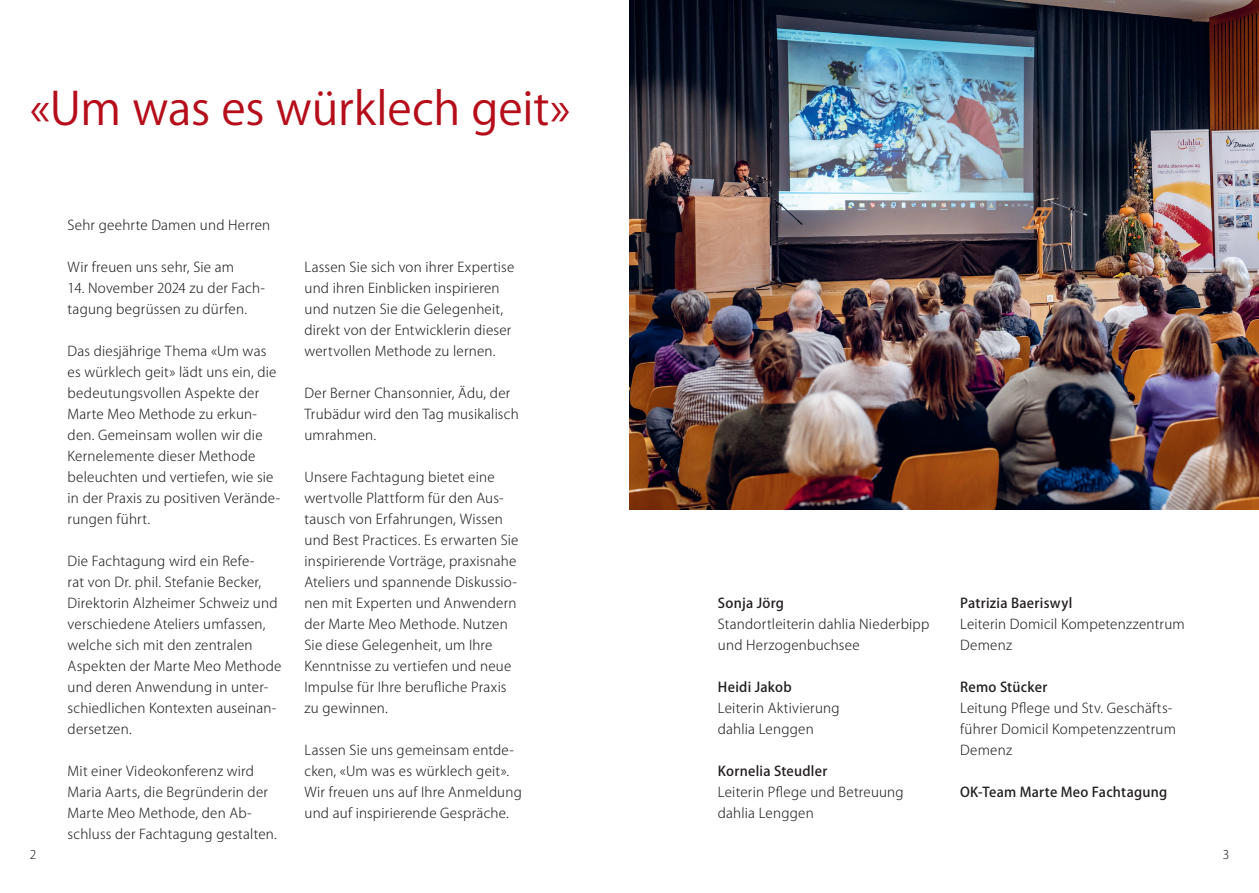
<style>
.page{position:relative;width:1259px;height:893px;background:#fff}
.page>*{position:absolute;margin:0;border:0;box-sizing:border-box;transform-origin:0 0}
.t1{font:45px "Koz Go Pr 6 N";letter-spacing:-.005em;color:#b50e1a}
.t2{font:300 13.5px/21px "Koz Go Pr 6 N";letter-spacing:.015em;color:#231f20}
.t3{font:500 13.5px "Koz Go Pr 6 N";letter-spacing:.02em;color:#231f20}
.t4{font:300 12px "Koz Go Pr 6 N";color:#231f20}
</style>
<div class="page">
<img style="left:629px;top:0;width:630px;height:510px">
<h1 class="t1" style="left:30px;top:83px;width:542px">«Um was es würklech geit»</h1>
<p class="t2" style="left:68px;top:215px;width:204px">Sehr geehrte Damen und Herren</p>
<p class="t2" style="left:68px;top:257px;width:168px">Wir freuen uns sehr, Sie am</p>
<p class="t2" style="left:68px;top:278px;width:199px">14. November 2024 zu der Fach&shy;tagung begrüssen zu dürfen.</p>
<p class="t2" style="left:68px;top:341px;width:214px">Das diesjährige Thema «Um was es würklech geit» lädt uns ein, die bedeutungsvollen Aspekte der<br>Marte Meo Methode zu erkun&shy;den. Gemeinsam wollen wir die<br>Kernelemente dieser Methode beleuchten und vertiefen, wie sie in der Praxis zu positiven Verände&shy;rungen führt.</p>
<p class="t2" style="left:68px;top:551px;width:215px">Die Fachtagung wird ein Refe-<br>rat von Dr. phil. Stefanie Becker,<br>Direktorin Alzheimer Schweiz und verschiedene Ateliers umfassen, welche sich mit den zentralen<br>Aspekten der Marte Meo Methode und deren Anwendung in unter&shy;schiedlichen Kontexten auseinan&shy;dersetzen.</p>
<p class="t2" style="left:68px;top:761px;width:211px">Mit einer Videokonferenz wird<br>Maria Aarts, die Begründerin der<br>Marte Meo Methode, den Ab&shy;schluss der Fachtagung gestalten.</p>
<p class="t2" style="left:304px;top:257px;width:211px">Lassen Sie sich von ihrer Expertise und ihren Einblicken inspirieren und nutzen Sie die Gelegenheit, direkt von der Entwicklerin dieser wertvollen Methode zu lernen.</p>
<p class="t2" style="left:304px;top:383px;width:216px">Der Berner Chansonnier, Ädu, der<br>Trubädur wird den Tag musikalisch umrahmen.</p>
<p class="t2" style="left:304px;top:467px;width:215px">Unsere Fachtagung bietet eine wertvolle Plattform für den Aus&shy;tausch von Erfahrungen, Wissen und Best Practices. Es erwarten Sie inspirierende Vorträge, praxisnahe<br>Ateliers und spannende Diskussio&shy;nen mit Experten und Anwendern der Marte Meo Methode. Nutzen<br>Sie diese Gelegenheit, um Ihre<br>Kenntnisse zu vertiefen und neue<br>Impulse für Ihre berufliche Praxis zu gewinnen.</p>
<p class="t2" style="left:304px;top:740px;width:219px">Lassen Sie uns gemeinsam entde&shy;cken, «Um was es würklech geit».<br>Wir freuen uns auf Ihre Anmeldung und auf inspirierende Gespräche.</p>
<p class="t3" style="left:718px;top:595px;width:68px">Sonja Jörg</p>
<p class="t2" style="left:718px;top:614px;width:213px">Standortleiterin dahlia Niederbipp und Herzogenbuchsee</p>
<p class="t3" style="left:718px;top:679px;width:75px">Heidi Jakob</p>
<p class="t2" style="left:718px;top:698px;width:123px">Leiterin Aktivierung dahlia Lenggen</p>
<p class="t3" style="left:718px;top:763px;width:111px">Kornelia Steudler</p>
<p class="t2" style="left:718px;top:782px;width:187px">Leiterin Pflege und Betreuung dahlia Lenggen</p>
<p class="t3" style="left:960px;top:595px;width:114px">Patrizia Baeriswyl</p>
<p class="t2" style="left:960px;top:614px;width:226px">Leiterin Domicil Kompetenzzentrum<br>Demenz</p>
<p class="t3" style="left:960px;top:679px;width:89px">Remo Stücker</p>
<p class="t2" style="left:960px;top:698px;width:217px">Leitung Pflege und Stv. Geschäfts&shy;führer Domicil Kompetenzzentrum<br>Demenz</p>
<p class="t3" style="left:960px;top:784px;width:209px">OK-Team Marte Meo Fachtagung</p>
<p class="t4" style="left:30px;top:848px;width:8px">2</p>
<p class="t4" style="left:1222px;top:848px;width:8px">3</p>
</div>
